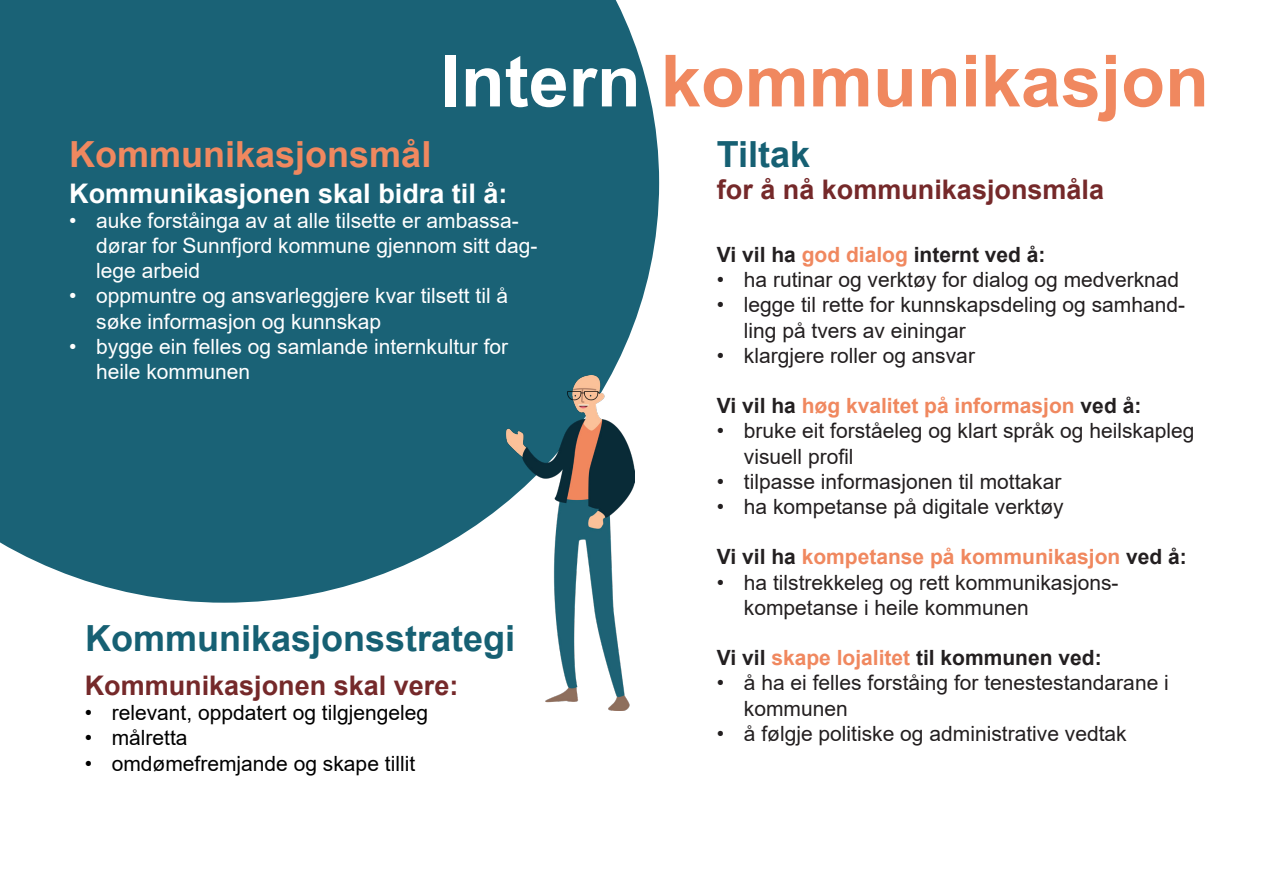
<style>
.page{position:relative;width:1263px;height:893px;background:#fff}
.page>*{position:absolute;margin:0;border:0;box-sizing:border-box;transform-origin:0 0}
.t1{font:700 72px "Arial";color:#f0885f}
.t2{font:700 36px "Arial";color:#166073}
.t3{font:700 36px "Arial";color:#f0885f}
.t4{font:700 27px "Arial";color:#75292a}
.t5{font:700 27px "Arial";color:#fff}
.t6{font:21px/25.2px "Arial";color:#231f20}
.t7{font:21px/25.2px "Arial";color:#fff}
.t8{font:700 21px "Arial";color:#f0885f}
.t9{font:21px "Arial";color:#000}
.t10{font:700 21px "Arial";color:#231f20}
.s1{color:#fff}
.s2{color:#f0885f}
.s3{color:#231f20}
</style>
<div class="page">
<div style="left:0;top:0;width:659px;height:603px;background:#1a6276"></div>
<img style="left:507px;top:376px;width:128px;height:334px">
<p class="t1" style="left:441px;top:30px;width:770px"><span class="s1">Intern</span> kommunikasjon</p>
<p class="t3" style="left:69px;top:129px;width:364px">Kommunikasjonsmål</p>
<p class="t5" style="left:69px;top:174px;width:440px">Kommunikasjonen skal bidra til å:</p>
<p class="t7" style="left:96px;top:208px;width:443px;text-indent:-27px">• auke forståinga av at alle tilsette er ambassa&shy;dørar for Sunnfjord kommune gjennom sitt dag&shy;lege arbeid</p>
<p class="t7" style="left:96px;top:283px;width:413px;text-indent:-27px">• oppmuntre og ansvarleggjere kvar tilsett til å søke informasjon og kunnskap</p>
<p class="t7" style="left:96px;top:334px;width:414px;text-indent:-27px">• bygge ein felles og samlande internkultur for heile kommunen</p>
<p class="t2" style="left:85px;top:613px;width:432px">Kommunikasjonsstrategi</p>
<p class="t4" style="left:85px;top:666px;width:375px">Kommunikasjonen skal vere:</p>
<p class="t9" style="left:85px;top:698px;width:345px">• relevant, oppdatert og tilgjengeleg</p>
<p class="t9" style="left:85px;top:723px;width:104px">• målretta</p>
<p class="t9" style="left:85px;top:749px;width:332px">• omdømefremjande og skape tillit</p>
<p class="t2" style="left:717px;top:129px;width:95px">Tiltak</p>
<p class="t4" style="left:717px;top:171px;width:389px">for å nå kommunikasjonsmåla</p>
<p class="t10" style="left:717px;top:240px;width:330px">Vi vil ha <span class="s2">god dialog</span> internt ved å:</p>
<p class="t6" style="left:717px;top:267px;width:464px">• ha rutinar og verktøy for dialog og medverknad</p>
<p class="t6" style="left:744px;top:292px;width:443px;text-indent:-27px">• legge til rette for kunnskapsdeling og samhand&shy;ling på tvers av einingar</p>
<p class="t6" style="left:717px;top:343px;width:260px">• klargjere roller og ansvar</p>
<p class="t8" style="left:717px;top:391px;width:426px"><span class="s3">Vi vil ha</span> høg kvalitet på informasjon <span class="s3">ved å:</span></p>
<p class="t6" style="left:744px;top:418px;width:452px;text-indent:-27px">• bruke eit forståeleg og klart språk og heilskapleg visuell profil</p>
<p class="t6" style="left:717px;top:469px;width:346px">• tilpasse informasjonen til mottakar</p>
<p class="t6" style="left:717px;top:494px;width:348px">• ha kompetanse på digitale verktøy</p>
<p class="t8" style="left:717px;top:542px;width:471px"><span class="s3">Vi vil ha</span> kompetanse på kommunikasjon <span class="s3">ved å:</span></p>
<p class="t6" style="left:744px;top:569px;width:376px;text-indent:-27px">• ha tilstrekkeleg og rett kommunikasjons&shy;kompetanse i heile kommunen</p>
<p class="t10" style="left:717px;top:643px;width:386px">Vi vil <span class="s2">skape lojalitet</span> til kommunen ved:</p>
<p class="t6" style="left:744px;top:670px;width:426px;text-indent:-27px">• å ha ei felles forståing for tenestestandarane i kommunen</p>
<p class="t6" style="left:717px;top:721px;width:411px">• å følgje politiske og administrative vedtak</p>
</div>
